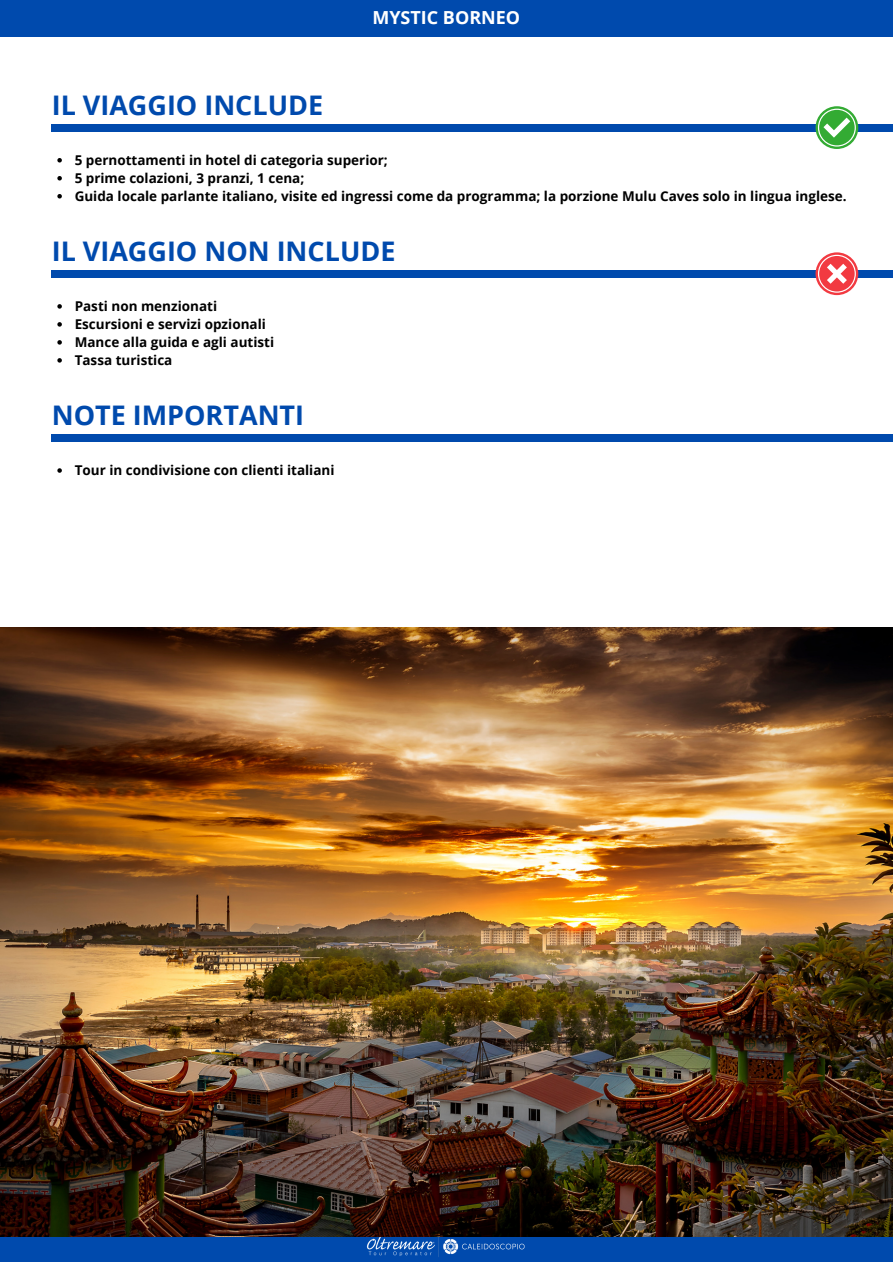
<style>
.page{position:relative;width:893px;height:1264px;background:#fff}
.page>*{position:absolute;margin:0;border:0;box-sizing:border-box;transform-origin:0 0}
.t1{font:700 27px "Open Sans";color:#004aad}
.t2{font:700 18px "Open Sans";color:#fff}
.t3{font:700 13.5px "Open Sans";color:#000}
</style>
<div class="page">
<div style="left:0;top:0;width:892px;height:37px;background:#004aad"></div>
<div style="left:0;top:1230px;width:892px;height:31px;background:#004aad"></div>
<img style="left:363px;top:1236px;width:166px;height:21px">
<div style="left:52px;top:124px;width:840px;height:7px;background:#004aad"></div>
<div style="left:52px;top:270px;width:840px;height:7px;background:#004aad"></div>
<div style="left:52px;top:434px;width:840px;height:7px;background:#004aad"></div>
<svg style="left:815px;top:106px;width:43px;height:43px"></svg>
<svg style="left:817px;top:109px;width:38px;height:38px"></svg>
<svg style="left:815px;top:252px;width:43px;height:43px"></svg>
<svg style="left:817px;top:255px;width:38px;height:38px"></svg>
<img style="left:0;top:627px;width:892px;height:609px">
<svg style="left:57px;top:158px;width:5px;height:4px"></svg>
<svg style="left:57px;top:176px;width:5px;height:4px"></svg>
<svg style="left:57px;top:194px;width:5px;height:4px"></svg>
<svg style="left:57px;top:304px;width:5px;height:4px"></svg>
<svg style="left:57px;top:322px;width:5px;height:4px"></svg>
<svg style="left:57px;top:340px;width:5px;height:4px"></svg>
<svg style="left:57px;top:358px;width:5px;height:4px"></svg>
<svg style="left:57px;top:468px;width:5px;height:5px"></svg>
<p class="t1" style="left:52px;top:86px;width:273px">IL VIAGGIO INCLUDE</p>
<p class="t2" style="left:372px;top:5px;width:149px">MYSTIC BORNEO</p>
<p class="t3" style="left:75px;top:150px;width:315px">5 pernottamenti in hotel di categoria superior;</p>
<p class="t3" style="left:75px;top:168px;width:231px">5 prime colazioni, 3 pranzi, 1 cena;</p>
<p class="t3" style="left:75px;top:186px;width:773px">Guida locale parlante italiano, visite ed ingressi come da programma; la porzione Mulu Caves solo in lingua inglese.</p>
<p class="t1" style="left:52px;top:232px;width:345px">IL VIAGGIO NON INCLUDE</p>
<p class="t3" style="left:75px;top:296px;width:144px">Pasti non menzionati</p>
<p class="t3" style="left:75px;top:314px;width:193px">Escursioni e servizi opzionali</p>
<p class="t3" style="left:75px;top:332px;width:201px">Mance alla guida e agli autisti</p>
<p class="t3" style="left:75px;top:350px;width:99px">Tassa turistica</p>
<p class="t1" style="left:52px;top:396px;width:254px">NOTE IMPORTANTI</p>
<p class="t3" style="left:75px;top:460px;width:261px">Tour in condivisione con clienti italiani</p>
</div>
